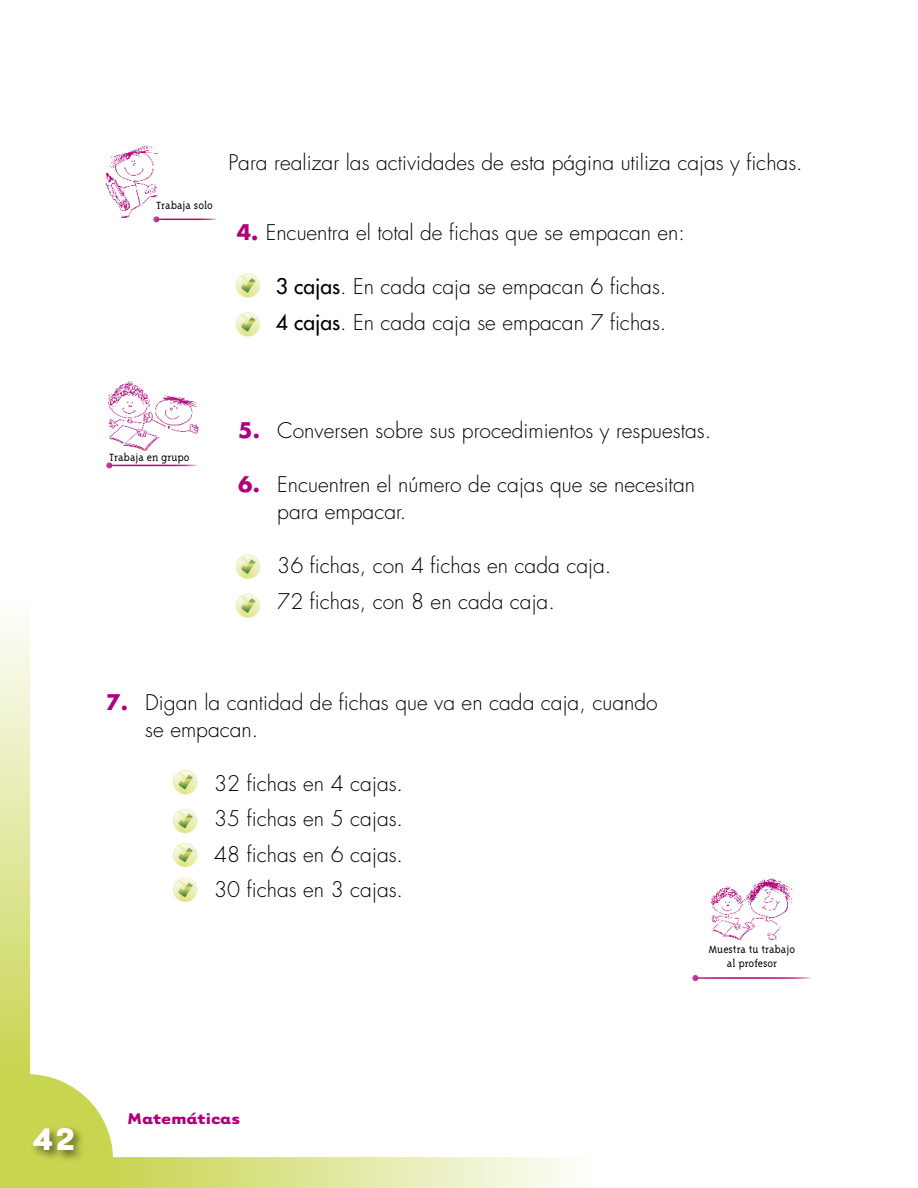
<style>
.page{position:relative;width:918px;height:1188px;background:#fff}
.page>*{position:absolute;margin:0;border:0;box-sizing:border-box;transform-origin:0 0}
.t1{font:700 36px "Tarzana Wide";color:#fff}
.t2{font:300 21px/35.5px "Futura";color:#000}
.t3{font:700 18px "Tarzana Wide";color:#b0007c}
.t4{font:300 12px/14.4px "Triplex Serif";color:#000;text-align:center}
.s1{font-weight:700;color:#b0007c}
.s2{font-weight:400}
</style>
<div class="page">
<img style="left:106px;top:145px;width:52px;height:72px">
<hr style="left:156px;top:219px;width:62px;height:1px;background:#b0007c">
<svg style="left:153px;top:216px;width:6px;height:6px"></svg>
<svg style="left:236px;top:273px;width:24px;height:25px"></svg>
<svg style="left:236px;top:555px;width:24px;height:24px"></svg>
<svg style="left:236px;top:312px;width:24px;height:25px"></svg>
<img style="left:109px;top:381px;width:90px;height:69px">
<hr style="left:109px;top:465px;width:89px;height:1px;background:#b0007c">
<svg style="left:106px;top:462px;width:6px;height:6px"></svg>
<img style="left:712px;top:879px;width:80px;height:60px">
<hr style="left:695px;top:977px;width:117px;height:2px;background:#b0007c">
<svg style="left:692px;top:975px;width:6px;height:6px"></svg>
<svg style="left:0;top:593px;width:571px;height:595px"></svg>
<p class="t4" style="left:156px;top:198px;width:58px">Trabaja solo</p>
<p class="t2" style="left:228px;top:145px;width:576px">Para realizar las actividades de esta página utiliza cajas y fichas.</p>
<p class="t2" style="left:237px;top:216px;width:450px"><span class="s1">4.</span> Encuentra el total de fichas que se empacan en:</p>
<p class="t2" style="left:276px;top:270px;width:392px"><span class="s2">3 cajas</span>. En cada caja se empacan 6 fichas.<br><span class="s2">4 cajas</span>. En cada caja se empacan 7 fichas.</p>
<p class="t4" style="left:109px;top:450px;width:82px">Trabaja en grupo</p>
<p class="t2" style="left:238px;top:413px;width:474px"><span class="s1">5.</span> Conversen sobre sus procedimientos y respuestas.</p>
<p class="t2" style="left:277px;top:472px;width:419px;line-height:27px;text-indent:-39px"><span class="s1">6.</span> Encuentren el número de cajas que se necesitan para empacar.</p>
<p class="t2" style="left:277px;top:548px;width:336px">36 fichas, con 4 fichas en cada caja.<br>72 fichas, con 8 en cada caja.</p>
<p class="t2" style="left:145px;top:689px;width:514px;line-height:27px;text-indent:-39px"><span class="s1">7.</span> Digan la cantidad de fichas que va en cada caja, cuando se empacan.</p>
<p class="t2" style="left:214px;top:766px;width:190px;text-align:justify">32 fichas en 4 cajas.<br>35 fichas en 5 cajas.<br>48 fichas en 6 cajas.<br>30 fichas en 3 cajas.</p>
<p class="t4" style="left:709px;top:942px;width:88px">Muestra tu trabajo al profesor</p>
<h1 class="t1" style="left:32px;top:1115px;width:45px">42</h1>
<p class="t3" style="left:128px;top:1106px;width:114px">Matemáticas</p>
</div>
